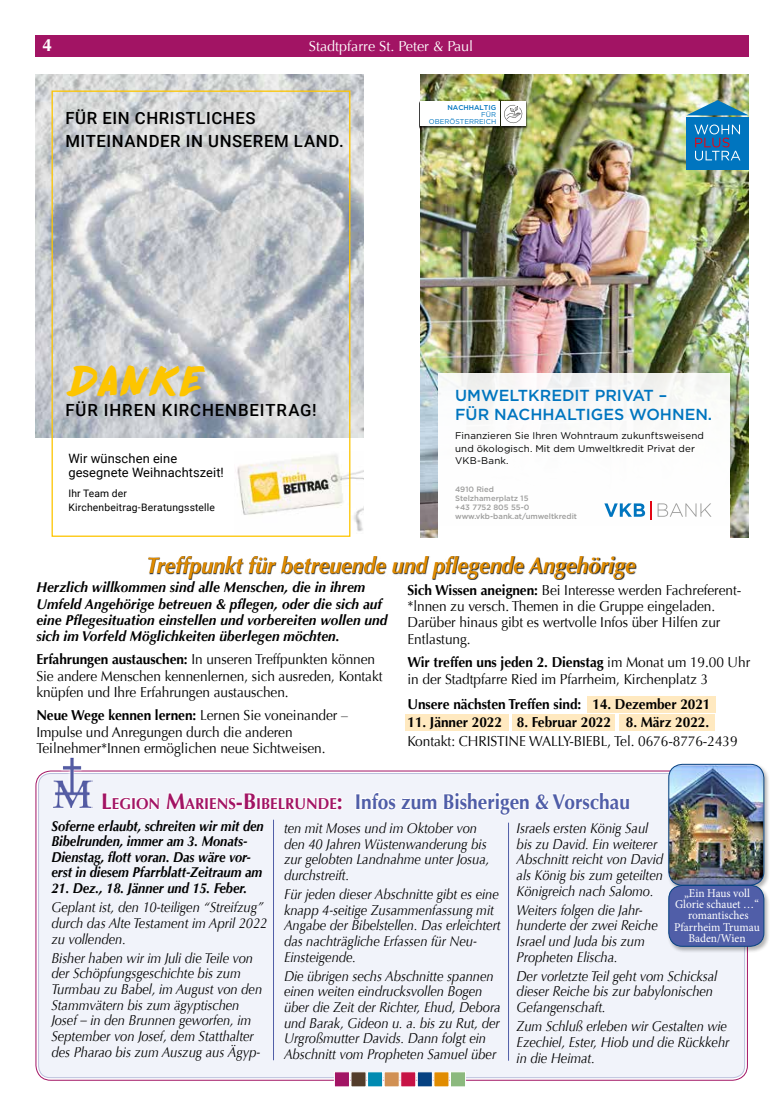
<style>
.page{position:relative;width:784px;height:1117px;background:#fff}
.page>*{position:absolute;margin:0;border:0;box-sizing:border-box;transform-origin:0 0}
.t1{font:38.62px "Drop Dead Gorgeous";letter-spacing:-.03em;color:#fdc500}
.t2{font:italic 700 22.5px "Optima";letter-spacing:-.005em;color:#e18c00;scale:.95 1}
.t3{font:700 21.25px "Optima";color:#505ea8;scale:.9 1}
.t4{font:700 17.5px "Optima";color:#fff}
.t5{font:500 16.75px/23.1px "Roboto";letter-spacing:.035em;color:#000}
.t6{font:500 16.75px "Roboto";letter-spacing:.055em;color:#000}
.t7{font:500 16px/19.1px "Gotham";color:#0075bf}
.t8{font:italic 14.38px/15.6px "Optima";letter-spacing:-.005em;color:#000;scale:.9 1}
.t9{font:14.38px/16.2px "Optima";letter-spacing:-.005em;color:#000;scale:.95 1}
.t10{font:italic 700 14.38px/16.2px "Optima";letter-spacing:.005em;color:#000;scale:.95 1}
.t11{font:italic 700 14.38px/15.6px "Optima";letter-spacing:.005em;color:#000;scale:.9 1}
.t12{font:700 14.38px "Optima";letter-spacing:-.005em;color:#000;scale:.95 1}
.t13{font:14.38px "Optima";color:#fff}
.t14{font:12.88px/14.1px "Roboto";letter-spacing:.01em;color:#000}
.t15{font:12px/11.1px "Minion Pro";letter-spacing:-.005em;color:#fff;text-align:center;scale:.95 1}
.t16{font:10.25px/14.1px "Roboto";letter-spacing:.015em;color:#000}
.t17{font:9.75px/12.1px "Gotham";letter-spacing:.01em;color:#000}
.t18{font:500 7.75px/9.2px "Gotham";color:#9d9d9c}
.t19{font:7px/7px "Gotham";color:#0075bf;text-align:right}
.t20{font:500 7px "Gotham";color:#0075bf}
.s1{font-weight:700}
.s2{font-size:22.5px;color:#a21464}
.s3{font-size:15.75px;color:#a21464}
</style>
<div class="page">
<div style="left:35px;top:35px;width:713px;height:22px;background:#a21464"></div>
<div style="left:39px;top:773px;width:705px;height:304px;background:#f1f3fa;border-radius:12px"></div>
<svg style="left:101px;top:770px;width:243px;height:40px"></svg>
<svg style="left:356px;top:792px;width:274px;height:23px"></svg>
<hr style="left:273px;top:819px;width:1px;height:240px;background:#505ea8">
<hr style="left:508px;top:822px;width:1px;height:238px;background:#505ea8">
<div style="left:666px;top:762px;width:104px;height:190px;background:#000;opacity:.3"></div>
<img style="left:668px;top:764px;width:95px;height:121px">
<div style="left:668px;top:763px;width:95px;height:122px;border:1px solid #054181;border-radius:14px"></div>
<div style="left:668px;top:885px;width:95px;height:61px;background:#505ea8;border-radius:14px"></div>
<div style="left:668px;top:884px;width:95px;height:62px;border:1px solid #054181;border-radius:14px"></div>
<svg style="left:51px;top:770px;width:42px;height:38px"></svg>
<img style="left:52px;top:757px;width:40px;height:49px">
<div style="left:417px;top:1071px;width:15px;height:15px;background:#054181;border:1px solid #fff"></div>
<div style="left:400px;top:1071px;width:16px;height:15px;background:#c71345;border:1px solid #fff"></div>
<div style="left:383px;top:1071px;width:16px;height:15px;background:#d19053;border:1px solid #fff"></div>
<div style="left:367px;top:1071px;width:15px;height:15px;background:#008ab1;border:1px solid #fff"></div>
<div style="left:334px;top:1071px;width:15px;height:15px;background:#a21464;border:1px solid #fff"></div>
<div style="left:350px;top:1071px;width:16px;height:15px;background:#543d2b;border:1px solid #fff"></div>
<div style="left:433px;top:1071px;width:16px;height:15px;background:#e18c00;border:1px solid #fff"></div>
<div style="left:450px;top:1071px;width:15px;height:15px;background:#8cb97e;border:1px solid #fff"></div>
<img style="left:420px;top:75px;width:328px;height:462px">
<div style="left:686px;top:117px;width:62px;height:52px;background:#0075bf"></div>
<svg style="left:686px;top:100px;width:62px;height:15px"></svg>
<svg style="left:694px;top:124px;width:46px;height:36px"></svg>
<div style="left:419px;top:101px;width:108px;height:27px;background:#000;opacity:.75"></div>
<div style="left:419px;top:102px;width:80px;height:24px;background:#fff"></div>
<div style="left:500px;top:102px;width:25px;height:24px;background:#fff"></div>
<svg style="left:504px;top:105px;width:19px;height:19px"></svg>
<div style="left:438px;top:373px;width:291px;height:164px;background:#fff"></div>
<svg style="left:604px;top:503px;width:40px;height:13px"></svg>
<svg style="left:657px;top:503px;width:54px;height:13px"></svg>
<svg style="left:650px;top:501px;width:1px;height:18px"></svg>
<img style="left:35px;top:74px;width:328px;height:363px">
<img style="left:237px;top:451px;width:126px;height:82px">
<div style="left:51px;top:90px;width:299px;height:446px;border:1px solid #fdc500"></div>
<div style="left:404px;top:713px;width:104px;height:17px;background:#ffe9c0"></div>
<div style="left:512px;top:713px;width:102px;height:17px;background:#ffe9c0"></div>
<div style="left:586px;top:696px;width:129px;height:16px;background:#ffe9c0"></div>
<div style="left:619px;top:713px;width:96px;height:17px;background:#ffe9c0"></div>
<div style="left:148px;top:556px;width:488px;height:24px;background:#000;opacity:.85"></div>
<p class="t4" style="left:43px;top:35px;width:11px">4</p>
<p class="t13" style="left:309px;top:38px;width:166px">Stadtpfarre St. Peter &amp; Paul</p>
<p class="t5" style="left:65px;top:105px;width:280px">FÜR EIN CHRISTLICHES<br>MITEINANDER IN UNSEREM LAND.</p>
<p class="t20" style="left:447px;top:103px;width:50px">NACHHALTIG</p>
<p class="t19" style="left:428px;top:111px;width:69px">FÜR<br>OBERÖSTERREICH</p>
<h1 class="t1" style="left:65px;top:352px;width:141px">DANKE</h1>
<p class="t6" style="left:65px;top:398px;width:252px">FÜR IHREN KIRCHENBEITRAG!</p>
<p class="t14" style="left:68px;top:450px;width:157px">Wir wünschen eine gesegnete Weihnachtszeit!</p>
<p class="t16" style="left:68px;top:486px;width:148px">Ihr Team der<br>Kirchenbeitrag-Beratungsstelle</p>
<p class="t7" style="left:455px;top:385px;width:258px">UMWELTKREDIT PRIVAT –<br>FÜR NACHHALTIGES WOHNEN.</p>
<p class="t17" style="left:455px;top:429px;width:250px">Finanzieren Sie Ihren Wohntraum zukunftsweisend und ökologisch. Mit dem Umweltkredit Privat der<br>VKB-Bank.</p>
<p class="t18" style="left:455px;top:484px;width:123px">4910 Ried<br>Stelzhamerplatz 15<br>+43 7752 805 55-0 www.vkb-bank.at/umweltkredit</p>
<h2 class="t2" style="left:146px;top:552px;width:516px">Treffpunkt für betreuende und pflegende Angehörige</h2>
<p class="t10" style="left:36px;top:579px;width:371px">Herzlich willkommen sind alle Menschen, die in ihrem Umfeld Angehörige betreuen &amp; pflegen, oder die sich auf eine Pflegesituation einstellen und vorbereiten wollen und sich im Vorfeld Möglichkeiten überlegen möchten.</p>
<p class="t9" style="left:36px;top:651px;width:366px"><span class="s1">Erfahrungen austauschen:</span> In unseren Treffpunkten können<br>Sie andere Menschen kennenlernen, sich ausreden, Kontakt knüpfen und Ihre Erfahrungen austauschen.</p>
<p class="t9" style="left:36px;top:707px;width:329px"><span class="s1">Neue Wege kennen lernen:</span> Lernen Sie voneinander –<br>Impulse und Anregungen durch die anderen<br>Teilnehmer*Innen ermöglichen neue Sichtweisen.</p>
<p class="t9" style="left:407px;top:582px;width:353px"><span class="s1">Sich Wissen aneignen:</span> Bei Interesse werden Fachreferent-*lnnen zu versch. Themen in die Gruppe eingeladen.<br>Darüber hinaus gibt es wertvolle Infos über Hilfen zur Entlastung.</p>
<p class="t9" style="left:407px;top:653px;width:362px;line-height:17.5px"><span class="s1">Wir treffen uns jeden 2. Dienstag</span> im Monat um 19.00 Uhr in der Stadtpfarre Ried im Pfarrheim, Kirchenplatz 3</p>
<p class="t12" style="left:407px;top:695px;width:320px">Unsere nächsten Treffen sind: 14. Dezember 2021</p>
<p class="t12" style="left:407px;top:713px;width:319px">11. Jänner 2022 8. Februar 2022 8. März 2022.</p>
<p class="t9" style="left:407px;top:733px;width:349px">Kontakt: CHRISTINE WALLY-BIEBL, Tel. 0676-8776-2439</p>
<h3 class="t3" style="left:101px;top:789px;width:588px"><span class="s2">L</span><span class="s3">EGION</span> <span class="s2">M</span><span class="s3">ARIENS</span><span class="s2">-</span><span class="s2">B</span><span class="s3">IBELRUNDE</span><span class="s2">:</span> Infos zum Bisherigen &amp; Vorschau</h3>
<p class="t11" style="left:51px;top:817px;width:237px">Soferne erlaubt, schreiten wir mit den Bibelrunden, immer am 3. Monats-Dienstag, flott voran. Das wäre vor&shy;erst in diesem Pfarrblatt-Zeitraum am</p>
<p class="t11" style="left:51px;top:880px;width:219px">21. Dez., 18. Jänner und 15. Feber.</p>
<p class="t8" style="left:51px;top:899px;width:241px">Geplant ist, den 10-teiligen “Streifzug” durch das Alte Testament im April 2022 zu vollenden.</p>
<p class="t8" style="left:51px;top:949px;width:235px">Bisher haben wir im Juli die Teile von der Schöpfungsgeschichte bis zum Turmbau zu Babel, im August von den Stammvätern bis zum ägyptischen Josef – in den Brunnen geworfen, im September von Josef, dem Statthalter des Pharao bis zum Auszug aus Ägyp-</p>
<p class="t8" style="left:284px;top:820px;width:229px">ten mit Moses und im Oktober von den 40 Jahren Wüstenwanderung bis zur gelobten Landnahme unter Josua, durchstreift.</p>
<p class="t8" style="left:284px;top:886px;width:242px">Für jeden dieser Abschnitte gibt es eine knapp 4-seitige Zusammenfassung mit Angabe der Bibelstellen. Das erleichtert das nachträgliche Erfassen für Neu-Einsteigende.</p>
<p class="t8" style="left:284px;top:968px;width:242px">Die übrigen sechs Abschnitte spannen einen weiten eindrucksvollen Bogen über die Zeit der Richter, Ehud, Debora und Barak, Gideon u. a. bis zu Rut, der Urgroßmutter Davids. Dann folgt ein Abschnitt vom Propheten Samuel über</p>
<p class="t8" style="left:516px;top:820px;width:164px">Israels ersten König Saul bis zu David. Ein weiterer<br>Abschnitt reicht von David als König bis zum geteilten<br>Königreich nach Salomo.</p>
<p class="t8" style="left:516px;top:901px;width:158px">Weiters folgen die Jahr&shy;hunderte der zwei Reiche<br>Israel und Juda bis zum<br>Propheten Elischa.</p>
<p class="t8" style="left:516px;top:968px;width:224px">Der vorletzte Teil geht vom Schicksal dieser Reiche bis zur babylonischen<br>Gefangenschaft.</p>
<p class="t8" style="left:516px;top:1018px;width:238px">Zum Schluß erleben wir Gestalten wie<br>Ezechiel, Ester, Hiob und die Rückkehr in die Heimat.</p>
<p class="t15" style="left:674px;top:887px;width:91px">„Ein Haus voll<br>Glorie schauet …“ romantisches<br>Pfarrheim Trumau<br>Baden/Wien</p>
</div>
